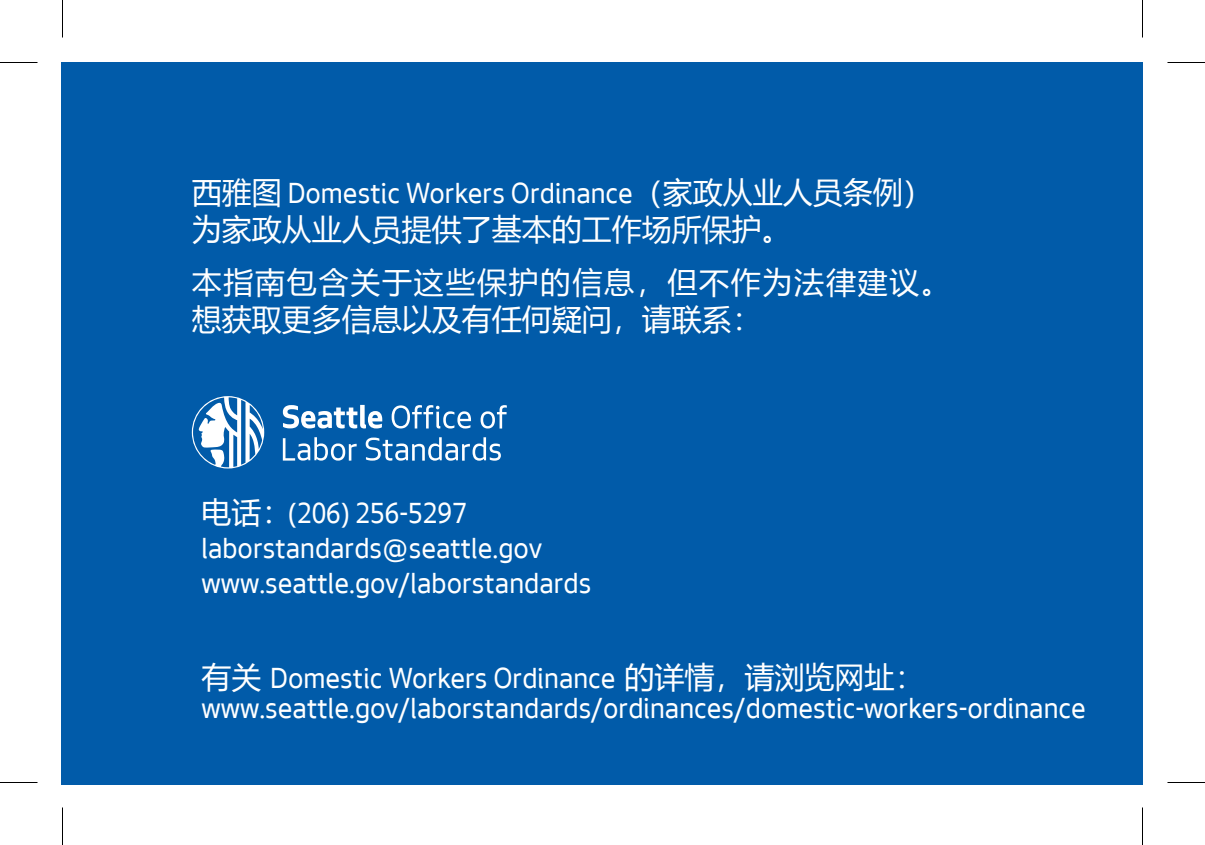
<style>
.page{position:relative;width:1205px;height:845px;background:#fff}
.page>*{position:absolute;margin:0;border:0;box-sizing:border-box;transform-origin:0 0}
.t1{font:30px/35px "Seattle Text";color:#fff}
.t2{font:30px/53.8px "Microsoft Ya Hei UI";letter-spacing:.055em;color:#fff}
.t3{font:30px "Microsoft Ya Hei UI";color:#fff}
.s1{font-family:"Microsoft Ya Hei UI"}
</style>
<div class="page">
<div style="left:61px;top:63px;width:1081px;height:722px;background:#015ba9"></div>
<svg style="left:283px;top:405px;width:99px;height:23px"></svg>
<svg style="left:392px;top:405px;width:79px;height:24px"></svg>
<svg style="left:481px;top:405px;width:26px;height:24px"></svg>
<svg style="left:283px;top:437px;width:74px;height:24px"></svg>
<svg style="left:366px;top:437px;width:135px;height:24px"></svg>
<svg style="left:192px;top:396px;width:72px;height:73px"></svg>
<hr style="left:0;top:62px;width:38px;height:1px;background:#000">
<hr style="left:1168px;top:62px;width:37px;height:1px;background:#000">
<hr style="left:0;top:782px;width:38px;height:1px;background:#000">
<hr style="left:1168px;top:782px;width:37px;height:1px;background:#000">
<hr style="left:62px;top:0;width:1px;height:38px;background:#000">
<hr style="left:62px;top:808px;width:1px;height:37px;background:#000">
<hr style="left:1142px;top:0;width:1px;height:38px;background:#000">
<hr style="left:1142px;top:808px;width:1px;height:37px;background:#000">
<p class="t1" style="left:192px;top:175px;width:743px"><span class="s1">西雅图</span> Domestic Workers Ordinance<span class="s1">（家政从业人员条例）</span></p>
<p class="t2" style="left:192px;top:201px;width:761px">为家政从业人员提供了基本的工作场所保护。<br>本指南包含关于这些保护的信息，但不作为法律建议。</p>
<p class="t3" style="left:192px;top:299px;width:571px">想获取更多信息以及有任何疑问，请联系：</p>
<p class="t1" style="left:201px;top:495px;width:391px"><span class="s1">电话：</span>(206) 256-5297 laborstandards@seattle.gov www.seattle.gov/laborstandards</p>
<p class="t1" style="left:201px;top:662px;width:886px;line-height:30px"><span class="s1">有关</span> Domestic Workers Ordinance <span class="s1">的详情，请浏览网址：</span>www.seattle.gov/laborstandards/ordinances/domestic-workers-ordinance</p>
</div>
